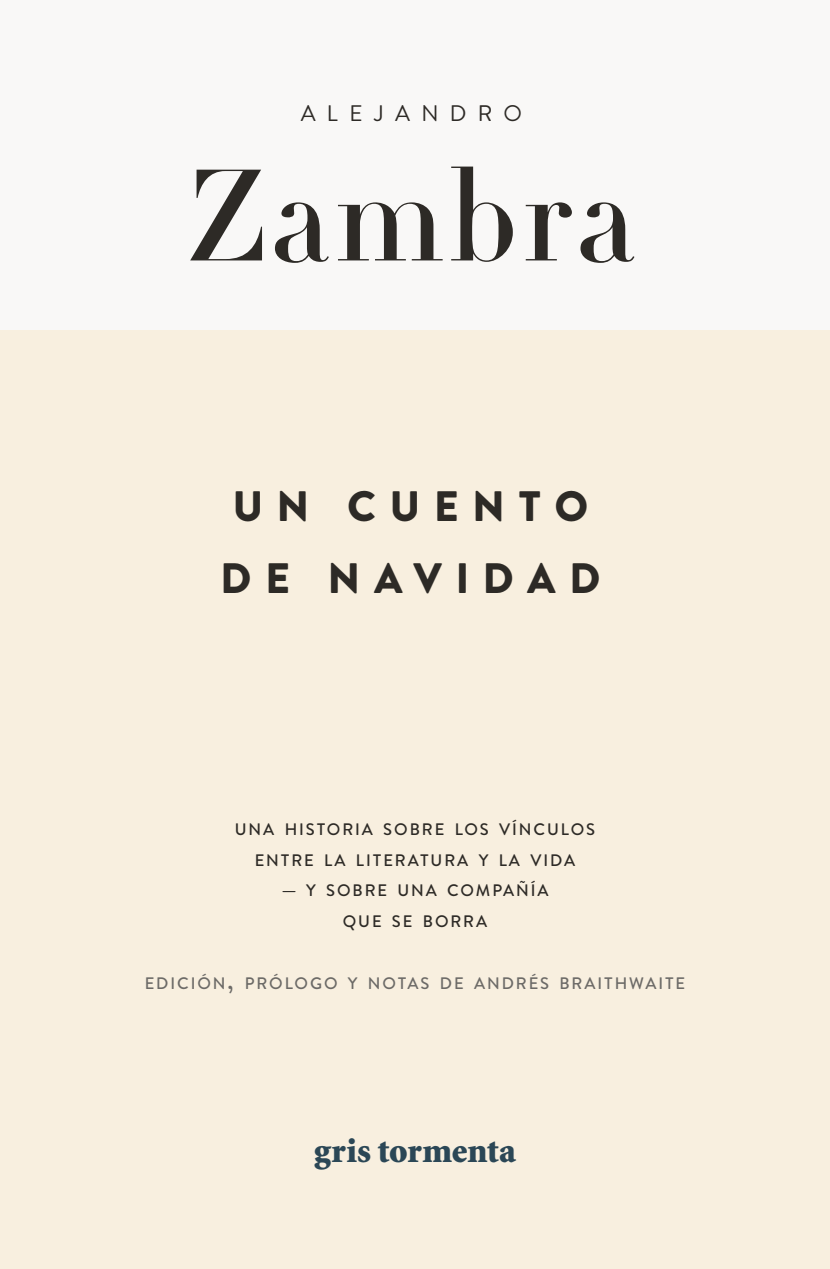
<style>
.page{position:relative;width:830px;height:1269px;background:#fff}
.page>*{position:absolute;margin:0;border:0;box-sizing:border-box;transform-origin:0 0}
.t1{font:127.5px "Didot LT Std Headline";letter-spacing:.02em;color:#2d2a26}
.t2{font:900 42.5px/72.5px "Brandon Text";letter-spacing:.325em;color:#2d2a26}
.t3{font:900 35px "Minion";color:#2b4756}
.t4{font:22.5px "Brandon Text";letter-spacing:.5em;color:#2d2a26}
.t5{font:500 16.75px/30.8px "Brandon Text";letter-spacing:.115em;color:#2d2a26;text-align:center}
.t6{font:500 16.75px "Brandon Text";letter-spacing:.115em;color:#6c6a67}
.s1{font-size:18px}
.s2{font-size:23.75px}
</style>
<div class="page">
<div style="left:0;top:329px;width:829px;height:940px;background:#f8efdf"></div>
<div style="left:0;top:0;width:829px;height:329px;background:#f9f8f7"></div>
<h3 class="t4" style="left:300px;top:98px;width:223px">ALEJANDRO</h3>
<h1 class="t1" style="left:187px;top:139px;width:451px">Zambra</h1>
<h2 class="t2" style="left:220px;top:469px;width:381px">UN CUENTO<br>DE NAVIDAD</h2>
<p class="t5" style="left:235px;top:813px;width:361px">UNA HISTORIA SOBRE LOS VÍNCULOS<br>ENTRE LA LITERATURA Y LA VIDA</p>
<p class="t5" style="left:281px;top:874px;width:269px"><span class="s1">—</span> Y SOBRE UNA COMPAÑÍA<br>QUE SE BORRA</p>
<p class="t6" style="left:145px;top:971px;width:541px">EDICIÓN<span class="s2">,</span> PRÓLOGO Y NOTAS DE ANDRÉS BRAITHWAITE</p>
<h3 class="t3" style="left:313px;top:1133px;width:204px">gris tormenta</h3>
</div>
